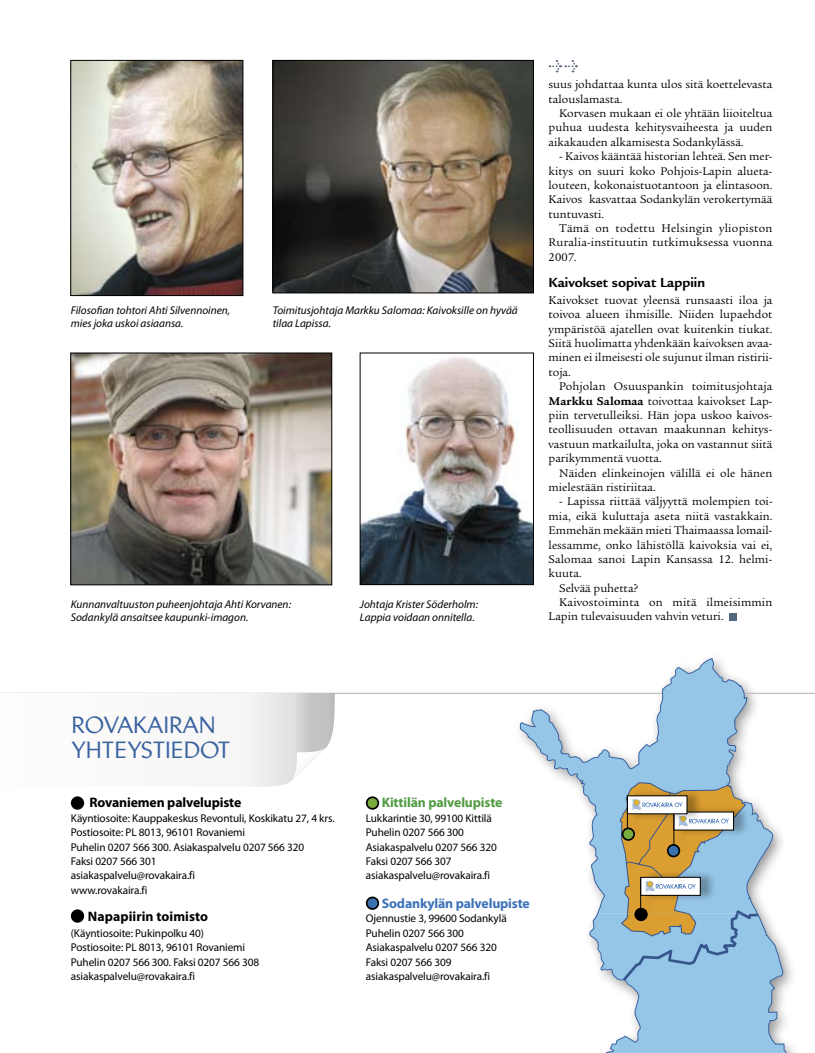
<style>
.page{position:relative;width:815px;height:1053px;background:#fff}
.page>*{position:absolute;margin:0;border:0;box-sizing:border-box;transform-origin:0 0}
.t1{font:500 22.5px/25px "Brewery LT";letter-spacing:.03em;color:#39629f}
.t2{font:700 14.38px "Legacy Sans";color:#000}
.t3{font:700 13.75px "Myriad Pro";letter-spacing:-.01em;color:#000}
.t4{font:700 13.75px "Myriad Pro";letter-spacing:-.01em;color:#3c72b7}
.t5{font:700 13.75px "Myriad Pro";letter-spacing:-.01em;color:#519b41}
.t6{font:12.12px/14.4px "Legacy Serif";color:#000;text-align:justify}
.t7{font:11.25px/14.4px "Myriad Pro";letter-spacing:-.01em;color:#000}
.t8{font:italic 11.25px/12.5px "Myriad Pro";color:#000}
.s1{font-weight:700}
</style>
<div class="page">
<hr style="left:0;top:692px;width:815px;height:2px;background:#c0c0c0">
<svg style="left:0;top:692px;width:336px;height:94px"></svg>
<svg style="left:520px;top:658px;width:267px;height:282px"></svg>
<img style="left:73px;top:355px;width:257px;height:228px">
<div style="left:71px;top:353px;width:261px;height:232px;border:1px solid #000"></div>
<img style="left:73px;top:62px;width:168px;height:232px">
<div style="left:71px;top:60px;width:172px;height:236px;border:1px solid #000"></div>
<img style="left:362px;top:356px;width:170px;height:226px">
<div style="left:360px;top:353px;width:174px;height:231px;border:1px solid #000"></div>
<img style="left:275px;top:62px;width:257px;height:229px">
<div style="left:273px;top:60px;width:261px;height:233px;border:1px solid #000"></div>
<svg style="left:549px;top:60px;width:28px;height:13px"></svg>
<svg style="left:590px;top:782px;width:197px;height:270px"></svg>
<div style="left:642px;top:870px;width:15px;height:49px;background:#000;opacity:.3"></div>
<hr style="left:640px;top:877px;width:1px;height:37px;background:#000">
<div style="left:623px;top:828px;width:11px;height:11px;background:#7aab3d;border-radius:50%"></div>
<div style="left:622px;top:827px;width:13px;height:13px;border:2px solid #000;border-radius:50%"></div>
<div style="left:635px;top:908px;width:12px;height:12px;background:#000;border-radius:50%"></div>
<div style="left:634px;top:907px;width:14px;height:14px;border:2px solid #000;border-radius:50%"></div>
<div style="left:367px;top:897px;width:11px;height:11px;background:#3b71af;border-radius:50%"></div>
<div style="left:366px;top:896px;width:13px;height:13px;border:2px solid #000;border-radius:50%"></div>
<div style="left:72px;top:797px;width:11px;height:11px;background:#000;border-radius:50%"></div>
<div style="left:71px;top:796px;width:13px;height:13px;border:2px solid #000;border-radius:50%"></div>
<div style="left:72px;top:910px;width:11px;height:11px;background:#000;border-radius:50%"></div>
<div style="left:71px;top:909px;width:13px;height:13px;border:2px solid #000;border-radius:50%"></div>
<div style="left:367px;top:797px;width:11px;height:11px;background:#7aab3d;border-radius:50%"></div>
<div style="left:366px;top:796px;width:13px;height:13px;border:2px solid #000;border-radius:50%"></div>
<div style="left:730px;top:613px;width:7px;height:7px;background:#546980"></div>
<p class="t8" style="left:71px;top:304px;width:161px">Filosofian tohtori Ahti Silvennoinen, mies joka uskoi asiaansa.</p>
<p class="t8" style="left:273px;top:304px;width:247px">Toimitusjohtaja Markku Salomaa: Kaivoksille on hyvää tilaa Lapissa.</p>
<p class="t8" style="left:71px;top:598px;width:222px">Kunnanvaltuuston puheenjohtaja Ahti Korvanen:<br>Sodankylä ansaitsee kaupunki-imagon.</p>
<p class="t8" style="left:360px;top:598px;width:120px">Johtaja Krister Söderholm:<br>Lappia voidaan onnitella.</p>
<p class="t6" style="left:549px;top:77px;width:225px">suus johdattaa kunta ulos sitä koettelevasta talouslamasta.</p>
<p class="t6" style="left:549px;top:106px;width:225px;text-indent:11px">Korvasen mukaan ei ole yhtään liioiteltua puhua uudesta kehitysvaiheesta ja uuden aikakauden alkamisesta Sodankylässä.</p>
<p class="t6" style="left:549px;top:149px;width:225px;text-indent:11px">- Kaivos kääntää historian lehteä. Sen mer&shy;kitys on suuri koko Pohjois-Lapin alueta&shy;louteen, kokonaistuotantoon ja elintasoon.<br>Kaivos kasvattaa Sodankylän verokertymää tuntuvasti.</p>
<p class="t6" style="left:549px;top:221px;width:225px;text-indent:11px">Tämä on todettu Helsingin yliopiston Ruralia-instituutin tutkimuksessa vuonna 2007.</p>
<p class="t2" style="left:549px;top:274px;width:158px">Kaivokset sopivat Lappiin</p>
<p class="t6" style="left:549px;top:293px;width:225px">Kaivokset tuovat yleensä runsaasti iloa ja toivoa alueen ihmisille. Niiden lupaehdot ympäristöä ajatellen ovat kuitenkin tiukat.<br>Siitä huolimatta yhdenkään kaivoksen avaa&shy;minen ei ilmeisesti ole sujunut ilman ristirii&shy;toja.</p>
<p class="t6" style="left:549px;top:379px;width:225px;text-indent:11px">Pohjolan Osuuspankin toimitusjohtaja <span class="s1">Markku Salomaa</span> toivottaa kaivokset Lap&shy;piin tervetulleiksi. Hän jopa uskoo kaivos&shy;teollisuuden ottavan maakunnan kehitys&shy;vastuun matkailulta, joka on vastannut siitä parikymmentä vuotta.</p>
<p class="t6" style="left:549px;top:465px;width:225px;text-indent:11px">Näiden elinkeinojen välillä ei ole hänen mielestään ristiriitaa.</p>
<p class="t6" style="left:559px;top:494px;width:215px">- Lapissa riittää väljyyttä molempien toi-</p>
<p class="t6" style="left:549px;top:509px;width:225px">mia, eikä kuluttaja aseta niitä vastakkain.</p>
<p class="t6" style="left:549px;top:523px;width:225px">Emmehän mekään mieti Thaimaassa lomail-</p>
<p class="t6" style="left:549px;top:537px;width:225px">lessamme, onko lähistöllä kaivoksia vai ei,</p>
<p class="t6" style="left:549px;top:552px;width:225px">Salomaa sanoi Lapin Kansassa 12. helmi-</p>
<p class="t6" style="left:549px;top:566px;width:35px">kuuta.</p>
<p class="t6" style="left:559px;top:580px;width:81px">Selvää puhetta?</p>
<p class="t6" style="left:559px;top:595px;width:215px">Kaivostoiminta on mitä ilmeisimmin</p>
<p class="t6" style="left:549px;top:609px;width:177px">Lapin tulevaisuuden vahvin veturi.</p>
<h1 class="t1" style="left:72px;top:712px;width:155px">ROVAKAIRAN<br>YHTEYSTIEDOT</h1>
<p class="t3" style="left:89px;top:793px;width:153px">Rovaniemen palvelupiste</p>
<p class="t7" style="left:71px;top:810px;width:265px">Käyntiosoite: Kauppakeskus Revontuli, Koskikatu 27, 4 krs.<br>Postiosoite: PL 8013, 96101 Rovaniemi<br>Puhelin 0207 566 300. Asiakaspalvelu 0207 566 320<br>Faksi 0207 566 301<br>asiakaspalvelu@rovakaira.fi<br>www.rovakaira.fi</p>
<p class="t3" style="left:88px;top:907px;width:122px">Napapiirin toimisto</p>
<p class="t7" style="left:71px;top:925px;width:190px">(Käyntiosoite: Pukinpolku 40)<br>Postiosoite: PL 8013, 96101 Rovaniemi Puhelin 0207 566 300. Faksi 0207 566 308 asiakaspalvelu@rovakaira.fi</p>
<p class="t5" style="left:382px;top:793px;width:122px">Kittilän palvelupiste</p>
<p class="t7" style="left:366px;top:810px;width:132px">Lukkarintie 30, 99100 Kittilä<br>Puhelin 0207 566 300<br>Asiakaspalvelu 0207 566 320<br>Faksi 0207 566 307 asiakaspalvelu@rovakaira.fi</p>
<p class="t4" style="left:382px;top:894px;width:150px">Sodankylän palvelupiste</p>
<p class="t7" style="left:366px;top:911px;width:142px">Ojennustie 3, 99600 Sodankylä<br>Puhelin 0207 566 300<br>Asiakaspalvelu 0207 566 320<br>Faksi 0207 566 309 asiakaspalvelu@rovakaira.fi</p>
</div>
